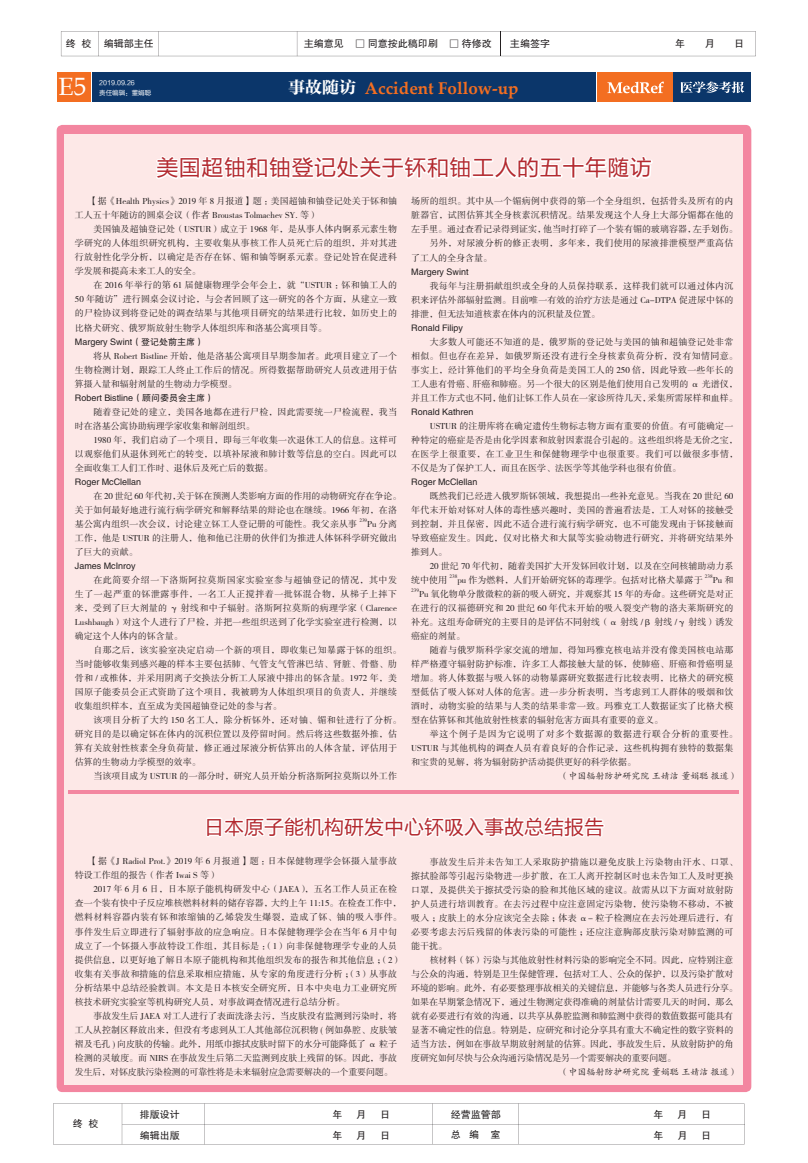
<style>
.page{position:relative;width:808px;height:1163px;background:#fff}
.page>*{position:absolute;margin:0;border:0;box-sizing:border-box;transform-origin:0 0}
.t1{font:25px "Book Antiqua";color:#fff}
.t2{font:22px "FZLTHJW GB1 0";letter-spacing:.025em;color:#b3292f}
.t3{font:20px "FZLTHJW GB1 0";color:#b3292f}
.t4{font:700 17px "Palatino Linotype";color:#f36e21}
.t5{font:10px "FZHTJW GB1 0";color:#231f20}
.t6{font:9px/14px "FZSSK GBK1 0";letter-spacing:.015em;color:#231f20}
.t7{font:9px/14px "FZSSK GBK1 0";letter-spacing:-.005em;color:#231f20}
.t8{font:9px "FZHTK GBK1 0";color:#231f20}
.t9{font:9px "FZKTK GBK1 0";color:#231f20}
.t10{font:6.5px "FZLTHJW GB1 0";color:#fff}
.t11{font:5.2px "FZSSK GBK1 0";color:#231f20}
.s1{font-family:"FZCYSK GBK1 0";font-weight:400;color:#fff}
</style>
<div class="page">
<div style="left:597px;top:73px;width:77px;height:29px;background:#f36e21"></div>
<div style="left:674px;top:73px;width:77px;height:29px;background:#0b366a"></div>
<svg style="left:607px;top:82px;width:57px;height:11px"></svg>
<svg style="left:680px;top:81px;width:64px;height:12px"></svg>
<div style="left:58px;top:73px;width:33px;height:29px;background:#f36e21"></div>
<div style="left:92px;top:73px;width:118px;height:29px;background:#0b366a"></div>
<div style="left:212px;top:73px;width:384px;height:29px;background:#0b366a"></div>
<svg style="left:53px;top:1103px;width:692px;height:41px"></svg>
<svg style="left:61px;top:31px;width:695px;height:25px"></svg>
<div style="left:57px;top:125px;width:694px;height:966px;background:#f386a0;border-radius:6px"></div>
<div style="left:64px;top:134px;width:679px;height:950px;background:#fde8e7"></div>
<svg style="left:156px;top:156px;width:497px;height:23px"></svg>
<hr style="left:68px;top:790px;width:670px;height:4px;background:#f386a0">
<svg style="left:206px;top:816px;width:399px;height:22px"></svg>
<p class="t5" style="left:66px;top:38px;width:90px">终 校 编辑部主任</p>
<p class="t5" style="left:304px;top:38px;width:190px">主编意见 □ 同意按此稿印刷 □ 待修改</p>
<p class="t5" style="left:510px;top:38px;width:42px">主编签字</p>
<p class="t5" style="left:675px;top:38px;width:12px">年</p>
<p class="t5" style="left:705px;top:38px;width:12px">月</p>
<p class="t5" style="left:734px;top:38px;width:12px">日</p>
<p class="t10" style="left:99px;top:79px;width:37px">2019.09.26</p>
<h1 class="t1" style="left:59px;top:69px;width:29px">E5</h1>
<p class="t10" style="left:99px;top:89px;width:53px">责任编辑：董娟聪</p>
<h3 class="t4" style="left:288px;top:76px;width:232px"><span class="s1">事故随访</span> Accident Follow-up</h3>
<h2 class="t2" style="left:156px;top:156px;width:497px">美国超铀和铀登记处关于钚和铀工人的五十年随访</h2>
<p class="t6" style="left:75px;top:195px;width:324px;text-indent:14px">【据《Health Physics》2019 年 8 月报道】题：美国超铀和铀登记处关于钚和铀工人五十年随访的圆桌会议（作者 Broustas Tolmachev SY. 等）</p>
<p class="t6" style="left:75px;top:223px;width:324px;text-align:justify;text-indent:18px">美国铀及超铀登记处（USTUR）成立于 1968 年，是从事人体内锕系元素生物学研究的人体组织研究机构，主要收集从事核工作人员死亡后的组织，并对其进行放射性化学分析，以确定是否存在钚、镅和铀等锕系元素。登记处旨在促进科学发展和提高未来工人的安全。</p>
<p class="t6" style="left:75px;top:279px;width:324px;text-align:justify;text-indent:18px">在 2016 年举行的第 61 届健康物理学会年会上，就“USTUR ：钚和铀工人的50 年随访”进行圆桌会议讨论，与会者回顾了这一研究的各个方面，从建立一致的尸检协议到将登记处的调查结果与其他项目研究的结果进行比较，如历史上的比格犬研究、俄罗斯放射生物学人体组织库和洛基公寓项目等。</p>
<p class="t8" style="left:75px;top:336px;width:131px">Margery Swint（登记处前主席）</p>
<p class="t6" style="left:75px;top:349px;width:324px;text-align:justify;text-indent:18px">将从 Robert Bistline 开始，他是洛基公寓项目早期参加者。此项目建立了一个生物检测计划，跟踪工人终止工作后的情况。所得数据帮助研究人员改进用于估算摄入量和辐射剂量的生物动力学模型。</p>
<p class="t8" style="left:75px;top:392px;width:141px">Robert Bistline（顾问委员会主席）</p>
<p class="t6" style="left:75px;top:405px;width:324px;text-indent:18px">随着登记处的建立，美国各地都在进行尸检，因此需要统一尸检流程，我当时在洛基公寓协助病理学家收集和解剖组织。</p>
<p class="t6" style="left:75px;top:433px;width:324px;text-align:justify;text-indent:18px">1980 年，我们启动了一个项目，即每三年收集一次退休工人的信息。这样可以观察他们从退休到死亡的转变，以填补尿液和肺计数等信息的空白。因此可以全面收集工人们工作时、退休后及死亡后的数据。</p>
<p class="t8" style="left:75px;top:476px;width:68px">Roger McClellan</p>
<p class="t6" style="left:75px;top:489px;width:328px;text-indent:18px">在 20 世纪 60 年代初，关于钚在预测人类影响方面的作用的动物研究存在争论。关于如何最好地进行流行病学研究和解释结果的辩论也在继续。1966 年初，在洛基公寓内组织一次会议，讨论建立钚工人登记册的可能性。我父亲从事</p>
<p class="t11" style="left:359px;top:517px;width:9px">239</p>
<p class="t6" style="left:75px;top:517px;width:324px;text-align:justify;text-indent:292px">Pu 分离工作，他是 USTUR 的注册人，他和他已注册的伙伴们为推进人体钚科学研究做出了巨大的贡献。</p>
<p class="t8" style="left:75px;top:560px;width:62px">James McInroy</p>
<p class="t6" style="left:75px;top:573px;width:324px;text-align:justify;text-indent:18px">在此简要介绍一下洛斯阿拉莫斯国家实验室参与超铀登记的情况，其中发生了一起严重的钚泄露事件，一名工人正搅拌着一批钚混合物，从梯子上摔下来，受到了巨大剂量的 γ 射线和中子辐射。洛斯阿拉莫斯的病理学家（Clarence Lushbaugh）对这个人进行了尸检，并把一些组织送到了化学实验室进行检测，以确定这个人体内的钚含量。</p>
<p class="t6" style="left:75px;top:643px;width:328px;text-indent:18px">自那之后，该实验室决定启动一个新的项目，即收集已知暴露于钚的组织。当时能够收集到感兴趣的样本主要包括肺、气管支气管淋巴结、肾脏、骨骼、肋骨和 / 或椎体，并采用阴离子交换法分析工人尿液中排出的钚含量。1972 年，美国原子能委员会正式资助了这个项目，我被聘为人体组织项目的负责人，并继续收集组织样本，直至成为美国超铀登记处的参与者。</p>
<p class="t6" style="left:75px;top:713px;width:328px;text-indent:18px">该项目分析了大约 150 名工人，除分析钚外，还对铀、镅和钍进行了分析。研究目的是以确定钚在体内的沉积位置以及停留时间。然后将这些数据外推，估算有关放射性核素全身负荷量，修正通过尿液分析估算出的人体含量，评估用于估算的生物动力学模型的效率。</p>
<p class="t6" style="left:93px;top:769px;width:305px">当该项目成为 USTUR 的一部分时，研究人员开始分析洛斯阿拉莫斯以外工作</p>
<p class="t6" style="left:411px;top:195px;width:324px">场所的组织。其中从一个镅病例中获得的第一个全身组织，包括骨头及所有的内</p>
<p class="t6" style="left:411px;top:209px;width:324px">脏器官，试图估算其全身核素沉积情况。结果发现这个人身上大部分镅都在他的</p>
<p class="t6" style="left:411px;top:223px;width:328px">左手里。通过查看记录得到证实，他当时打碎了一个装有镅的玻璃容器，左手划伤。</p>
<p class="t6" style="left:430px;top:237px;width:305px">另外，对尿液分析的修正表明，多年来，我们使用的尿液排泄模型严重高估</p>
<p class="t6" style="left:411px;top:251px;width:82px">了工人的全身含量。</p>
<p class="t8" style="left:411px;top:266px;width:59px">Margery Swint</p>
<p class="t6" style="left:411px;top:279px;width:324px;text-align:justify;text-indent:18px">我每年与注册捐献组织或全身的人员保持联系，这样我们就可以通过体内沉积来评估外部辐射监测。目前唯一有效的治疗方法是通过 Ca-DTPA 促进尿中钚的排泄，但无法知道核素在体内的沉积量及位置。</p>
<p class="t8" style="left:411px;top:322px;width:53px">Ronald Filipy</p>
<p class="t6" style="left:411px;top:335px;width:328px;text-indent:18px">大多数人可能还不知道的是，俄罗斯的登记处与美国的铀和超铀登记处非常相似。但也存在差异，如俄罗斯还没有进行全身核素负荷分析，没有知情同意。事实上，经计算他们的平均全身负荷是美国工人的 250 倍，因此导致一些年长的工人患有骨癌、肝癌和肺癌。另一个很大的区别是他们使用自己发明的 α 光谱仪，并且工作方式也不同，他们让钚工作人员在一家诊所待几天，采集所需尿样和血样。</p>
<p class="t8" style="left:411px;top:406px;width:64px">Ronald Kathren</p>
<p class="t6" style="left:411px;top:419px;width:328px;text-indent:18px">USTUR 的注册库将在确定遗传生物标志物方面有重要的价值。有可能确定一种特定的癌症是否是由化学因素和放射因素混合引起的。这些组织将是无价之宝，在医学上很重要，在工业卫生和保健物理学中也很重要。我们可以做很多事情，不仅是为了保护工人，而且在医学、法医学等其他学科也很有价值。</p>
<p class="t8" style="left:411px;top:476px;width:68px">Roger McClellan</p>
<p class="t6" style="left:411px;top:489px;width:324px;text-align:justify;text-indent:18px">既然我们已经进入俄罗斯钚领域，我想提出一些补充意见。当我在 20 世纪 60年代末开始对钚对人体的毒性感兴趣时，美国的普遍看法是，工人对钚的接触受到控制，并且保密，因此不适合进行流行病学研究，也不可能发现由于钚接触而导致癌症发生。因此，仅对比格犬和大鼠等实验动物进行研究，并将研究结果外推到人。</p>
<p class="t6" style="left:411px;top:559px;width:324px;text-indent:18px">20 世纪 70 年代初，随着美国扩大开发钚回收计划，以及在空间核辅助动力系统中使用</p>
<p class="t11" style="left:449px;top:573px;width:9px">238</p>
<p class="t6" style="left:457px;top:573px;width:247px">pu 作为燃料，人们开始研究钚的毒理学。包括对比格犬暴露于</p>
<p class="t11" style="left:705px;top:573px;width:9px">238</p>
<p class="t6" style="left:713px;top:573px;width:22px">Pu 和</p>
<p class="t11" style="left:411px;top:587px;width:9px">239</p>
<p class="t6" style="left:411px;top:587px;width:324px;text-align:justify;text-indent:8px">Pu 氧化物单分散微粒的新的吸入研究，并观察其 15 年的寿命。这些研究是对正在进行的汉福德研究和 20 世纪 60 年代末开始的吸入裂变产物的洛夫莱斯研究的补充。这组寿命研究的主要目的是评估不同射线（α 射线 /β 射线 /γ 射线）诱发癌症的剂量。</p>
<p class="t6" style="left:411px;top:643px;width:324px;text-align:justify;text-indent:18px">随着与俄罗斯科学家交流的增加，得知玛雅克核电站并没有像美国核电站那样严格遵守辐射防护标准，许多工人都接触大量的钚，使肺癌、肝癌和骨癌明显增加。将人体数据与吸入钚的动物暴露研究数据进行比较表明，比格犬的研究模型低估了吸入钚对人体的危害。进一步分析表明，当考虑到工人群体的吸烟和饮酒时，动物实验的结果与人类的结果非常一致。玛雅克工人数据证实了比格犬模型在估算钚和其他放射性核素的辐射危害方面具有重要的意义。</p>
<p class="t6" style="left:411px;top:727px;width:328px;text-indent:18px">举这个例子是因为它说明了对多个数据源的数据进行联合分析的重要性。<br>USTUR 与其他机构的调查人员有着良好的合作记录，这些机构拥有独特的数据集和宝贵的见解，将为辐射防护活动提供更好的科学依据。</p>
<p class="t9" style="left:559px;top:771px;width:180px">（中国辐射防护研究院 王婧洁 董娟聪 报道）</p>
<h3 class="t3" style="left:204px;top:815px;width:401px">日本原子能机构研发中心钚吸入事故总结报告</h3>
<p class="t6" style="left:75px;top:854px;width:324px;text-indent:14px">【据《J Radiol Prot.》2019 年 6 月报道】题：日本保健物理学会钚摄入量事故特设工作组的报告（作者 Iwai S 等）</p>
<p class="t6" style="left:75px;top:882px;width:328px;text-indent:18px">2017 年 6 月 6 日，日本原子能机构研发中心（JAEA），五名工作人员正在检查一个装有快中子反应堆核燃料材料的储存容器，大约上午 11:15。在检查工作中，燃料材料容器内装有钚和浓缩铀的乙烯袋发生爆裂，造成了钚、铀的吸入事件。事件发生后立即进行了辐射事故的应急响应。日本保健物理学会在当年 6 月中旬成立了一个钚摄入事故特设工作组，其目标是：（1）向非保健物理学专业的人员提供信息，以更好地了解日本原子能机构和其他组织发布的报告和其他信息；（2）收集有关事故和措施的信息采取相应措施，从专家的角度进行分析；（3）从事故分析结果中总结经验教训。本文是日本核安全研究所，日本中央电力工业研究所核技术研究实验室等机构研究人员，对事故调查情况进行总结分析。</p>
<p class="t6" style="left:75px;top:1008px;width:324px;text-align:justify;text-indent:18px">事故发生后 JAEA 对工人进行了表面洗涤去污，当皮肤没有监测到污染时，将工人从控制区释放出来，但没有考虑到从工人其他部位沉积物 ( 例如鼻腔、皮肤皱褶及毛孔 ) 向皮肤的传输。此外，用纸巾擦拭皮肤时留下的水分可能降低了 α 粒子检测的灵敏度。而 NIRS 在事故发生后第二天监测到皮肤上残留的钚。因此，事故发生后，对钚皮肤污染检测的可靠性将是未来辐射应急需要解决的一个重要问题。</p>
<p class="t6" style="left:411px;top:854px;width:328px;text-indent:18px">事故发生后并未告知工人采取防护措施以避免皮肤上污染物由汗水、口罩、擦拭脸部等引起污染物进一步扩散，在工人离开控制区时也未告知工人及时更换口罩，及提供关于擦拭受污染的脸和其他区域的建议。故需从以下方面对放射防护人员进行培训教育。在去污过程中应注意固定污染物，使污染物不移动，不被吸入；皮肤上的水分应该完全去除；体表 α- 粒子检测应在去污处理后进行，有必要考虑去污后残留的体表污染的可能性；还应注意胸部皮肤污染对肺监测的可能干扰。</p>
<p class="t7" style="left:411px;top:952px;width:328px;text-indent:18px">核材料（钚）污染与其他放射性材料污染的影响完全不同。因此，应特别注意与公众的沟通，特别是卫生保健管理，包括对工人、公众的保护，以及污染扩散对环境的影响。此外，有必要整理事故相关的关键信息，并能够与各类人员进行分享。如果在早期紧急情况下，通过生物测定获得准确的剂量估计需要几天的时间，那么就有必要进行有效的沟通，以共享从鼻腔监测和肺监测中获得的数值数据可能具有显著不确定性的信息。特别是，应研究和讨论分享具有重大不确定性的数字资料的适当方法，例如在事故早期放射剂量的估算。因此，事故发生后，从放射防护的角度研究如何尽快与公众沟通污染情况是另一个需要解决的重要问题。</p>
<p class="t9" style="left:559px;top:1066px;width:180px">（中国辐射防护研究院 董娟聪 王婧洁 报道）</p>
<p class="t5" style="left:73px;top:1117px;width:27px">终 校</p>
<p class="t5" style="left:140px;top:1109px;width:41px">排版设计</p>
<p class="t5" style="left:332px;top:1109px;width:11px">年</p>
<p class="t5" style="left:356px;top:1109px;width:11px">月</p>
<p class="t5" style="left:380px;top:1109px;width:11px">日</p>
<p class="t5" style="left:451px;top:1108px;width:51px">经营监管部</p>
<p class="t5" style="left:653px;top:1108px;width:11px">年</p>
<p class="t5" style="left:677px;top:1108px;width:11px">月</p>
<p class="t5" style="left:701px;top:1108px;width:11px">日</p>
<p class="t5" style="left:140px;top:1129px;width:41px">编辑出版</p>
<p class="t5" style="left:332px;top:1129px;width:11px">年</p>
<p class="t5" style="left:356px;top:1129px;width:11px">月</p>
<p class="t5" style="left:380px;top:1129px;width:11px">日</p>
<p class="t5" style="left:451px;top:1128px;width:51px">总 编 室</p>
<p class="t5" style="left:653px;top:1129px;width:11px">年</p>
<p class="t5" style="left:677px;top:1129px;width:11px">月</p>
<p class="t5" style="left:701px;top:1129px;width:11px">日</p>
</div>
